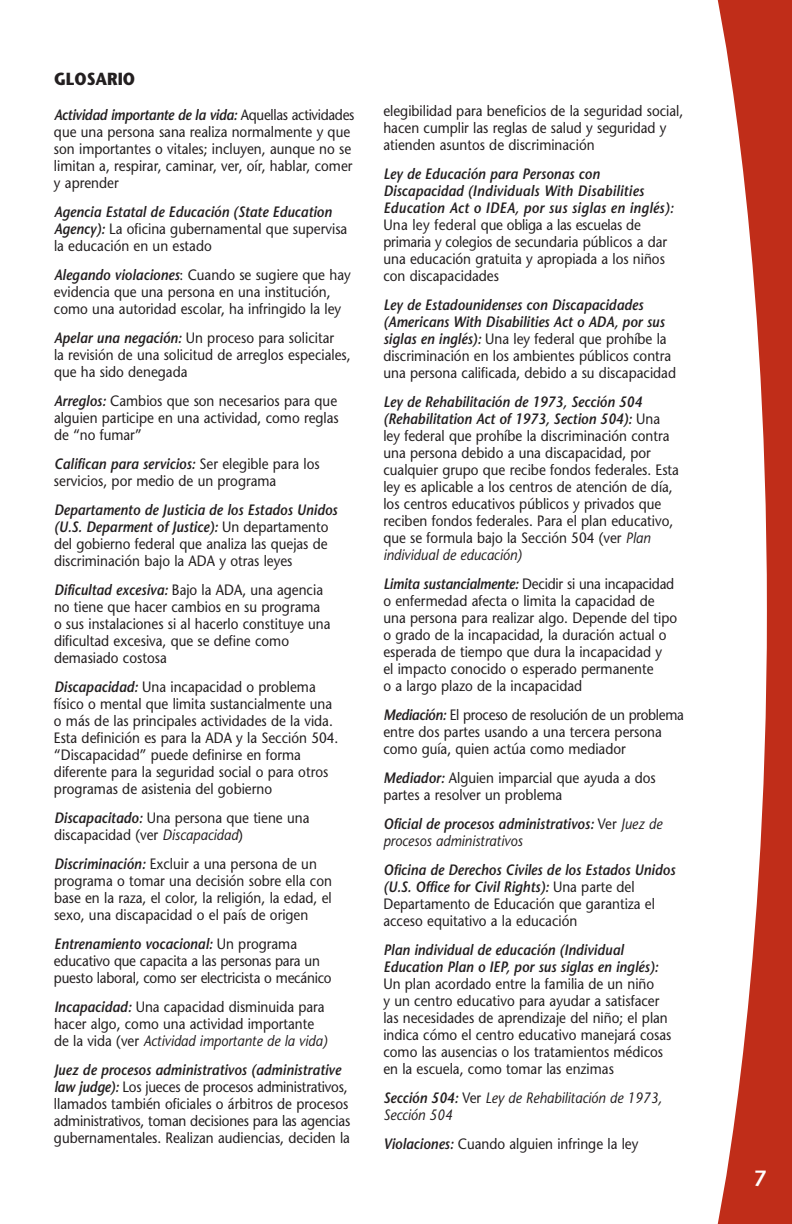
<style>
.page{position:relative;width:792px;height:1224px;background:#fff}
.page>*{position:absolute;margin:0;border:0;box-sizing:border-box;transform-origin:0 0}
.t1{font:600 22px "Stone Sans";color:#fff}
.t2{font:700 17.6px "Stone Sans";color:#231f20;scale:.9 1}
.t3{font:15px/17px "Stone Sans";color:#231f20;scale:.9 1}
.t4{font:italic 600 15px/17px "Stone Sans";color:#231f20;scale:.9 1}
.t5{font:italic 15px/17px "Stone Sans";color:#231f20;scale:.9 1}
.s1{font-weight:600;font-style:italic}
.s2{font-style:italic}
.s3{font-weight:400;font-style:normal}
.s4{font-weight:400}
.s5{font-weight:600}
.s6{font-style:normal}
</style>
<div class="page">
<svg style="left:717px;top:0;width:75px;height:1224px;fill:#c02d19"></svg>
<p class="t2" style="left:54px;top:72px;width:92px">GLOSARIO</p>
<p class="t3" style="left:54px;top:108px;width:335px"><span class="s1">Actividad importante de la vida:</span> Aquellas actividades que una persona sana realiza normalmente y que son importantes o vitales; incluyen, aunque no se limitan a, respirar, caminar, ver, oír, hablar, comer y aprender</p>
<p class="t3" style="left:54px;top:205px;width:328px"><span class="s1">Agencia Estatal de Educación (State Education<br>Agency):</span> La oficina gubernamental que supervisa la educación en un estado</p>
<p class="t3" style="left:54px;top:268px;width:331px"><span class="s1">Alegando violaciones</span>: Cuando se sugiere que hay evidencia que una persona en una institución, como una autoridad escolar, ha infringido la ley</p>
<p class="t3" style="left:54px;top:331px;width:331px"><span class="s1">Apelar una negación:</span> Un proceso para solicitar<br>la revisión de una solicitud de arreglos especiales, que ha sido denegada</p>
<p class="t3" style="left:54px;top:394px;width:318px;text-align:justify"><span class="s1">Arreglos:</span> Cambios que son necesarios para que alguien participe en una actividad, como reglas de “no fumar”</p>
<p class="t3" style="left:54px;top:457px;width:297px"><span class="s1">Califican para servicios:</span> Ser elegible para los servicios, por medio de un programa</p>
<p class="t3" style="left:54px;top:503px;width:317px"><span class="s1">Departamento de Justicia de los Estados Unidos (U.S. Deparment of Justice):</span> Un departamento del gobierno federal que analiza las quejas de discriminación bajo la ADA y otras leyes</p>
<p class="t3" style="left:54px;top:583px;width:309px"><span class="s1">Dificultad excesiva:</span> Bajo la ADA, una agencia no tiene que hacer cambios en su programa o sus instalaciones si al hacerlo constituye una dificultad excesiva, que se define como demasiado costosa</p>
<p class="t3" style="left:54px;top:680px;width:318px"><span class="s1">Discapacidad:</span> Una incapacidad o problema físico o mental que limita sustancialmente una o más de las principales actividades de la vida.<br>Esta definición es para la ADA y la Sección 504. “Discapacidad” puede definirse en forma diferente para la seguridad social o para otros programas de asistenia del gobierno</p>
<p class="t3" style="left:54px;top:811px;width:285px"><span class="s1">Discapacitado:</span> Una persona que tiene una discapacidad (ver <span class="s2">Discapacidad</span>)</p>
<p class="t3" style="left:54px;top:857px;width:310px"><span class="s1">Discriminación:</span> Excluir a una persona de un programa o tomar una decisión sobre ella con base en la raza, el color, la religión, la edad, el sexo, una discapacidad o el país de origen</p>
<p class="t3" style="left:54px;top:937px;width:310px"><span class="s1">Entrenamiento vocacional:</span> Un programa educativo que capacita a las personas para un puesto laboral, como ser electricista o mecánico</p>
<p class="t3" style="left:54px;top:1000px;width:305px"><span class="s1">Incapacidad:</span> Una capacidad disminuida para hacer algo, como una actividad importante de la vida (ver <span class="s2">Actividad importante de la vida)</span></p>
<p class="t3" style="left:54px;top:1063px;width:331px"><span class="s1">Juez de procesos administrativos (administrative law judge):</span> Los jueces de procesos administrativos, llamados también oficiales o árbitros de procesos administrativos, toman decisiones para las agencias gubernamentales. Realizan audiencias, deciden la</p>
<p class="t3" style="left:383px;top:104px;width:335px">elegibilidad para beneficios de la seguridad social, hacen cumplir las reglas de salud y seguridad y atienden asuntos de discriminación</p>
<p class="t4" style="left:383px;top:167px;width:324px">Ley de Educación para Personas con<br>Discapacidad (Individuals With Disabilities<br>Education Act o IDEA, por sus siglas en inglés):</p>
<p class="t3" style="left:383px;top:218px;width:317px">Una ley federal que obliga a las escuelas de primaria y colegios de secundaria públicos a dar una educación gratuita y apropiada a los niños con discapacidades</p>
<p class="t3" style="left:383px;top:298px;width:327px"><span class="s1">Ley de Estadounidenses con Discapacidades (Americans With Disabilities Act o ADA, por sus siglas en inglés):</span> Una ley federal que prohíbe la discriminación en los ambientes públicos contra una persona calificada, debido a su discapacidad</p>
<p class="t3" style="left:383px;top:395px;width:330px"><span class="s1">Ley de Rehabilitación de 1973, Sección 504 (Rehabilitation Act of 1973, Section 504):</span> Una ley federal que prohíbe la discriminación contra una persona debido a una discapacidad, por cualquier grupo que recibe fondos federales. Esta ley es aplicable a los centros de atención de día, los centros educativos públicos y privados que reciben fondos federales. Para el plan educativo, que se formula bajo la Sección 504 (ver <span class="s2">Plan individual de educación)</span></p>
<p class="t3" style="left:383px;top:577px;width:328px"><span class="s1">Limita sustancialmente:</span> Decidir si una incapacidad o enfermedad afecta o limita la capacidad de una persona para realizar algo. Depende del tipo o grado de la incapacidad, la duración actual o esperada de tiempo que dura la incapacidad y<br>el impacto conocido o esperado permanente<br>o a largo plazo de la incapacidad</p>
<p class="t3" style="left:383px;top:708px;width:335px"><span class="s1">Mediación:</span> El proceso de resolución de un problema entre dos partes usando a una tercera persona como guía, quien actúa como mediador</p>
<p class="t3" style="left:383px;top:771px;width:304px"><span class="s1">Mediador:</span> Alguien imparcial que ayuda a dos partes a resolver un problema</p>
<p class="t4" style="left:383px;top:817px;width:311px">Oficial de procesos administrativos: <span class="s3">Ver</span> <span class="s4">Juez de procesos administrativos</span></p>
<p class="t3" style="left:383px;top:863px;width:326px"><span class="s1">Oficina de Derechos Civiles de los Estados Unidos (U.S. Office for Civil Rights):</span> Una parte del Departamento de Educación que garantiza el acceso equitativo a la educación</p>
<p class="t4" style="left:383px;top:943px;width:307px">Plan individual de educación (Individual<br>Education Plan o IEP, por sus siglas en inglés):</p>
<p class="t3" style="left:383px;top:977px;width:322px">Un plan acordado entre la familia de un niño<br>y un centro educativo para ayudar a satisfacer las necesidades de aprendizaje del niño; el plan indica cómo el centro educativo manejará cosas como las ausencias o los tratamientos médicos en la escuela, como tomar las enzimas</p>
<p class="t5" style="left:383px;top:1091px;width:311px"><span class="s5">Sección 504:</span> <span class="s6">Ver</span> Ley de Rehabilitación de 1973,<br>Sección 504</p>
<p class="t3" style="left:383px;top:1137px;width:285px"><span class="s1">Violaciones:</span> Cuando alguien infringe la ley</p>
<h1 class="t1" style="left:754px;top:1170px;width:14px">7</h1>
</div>
